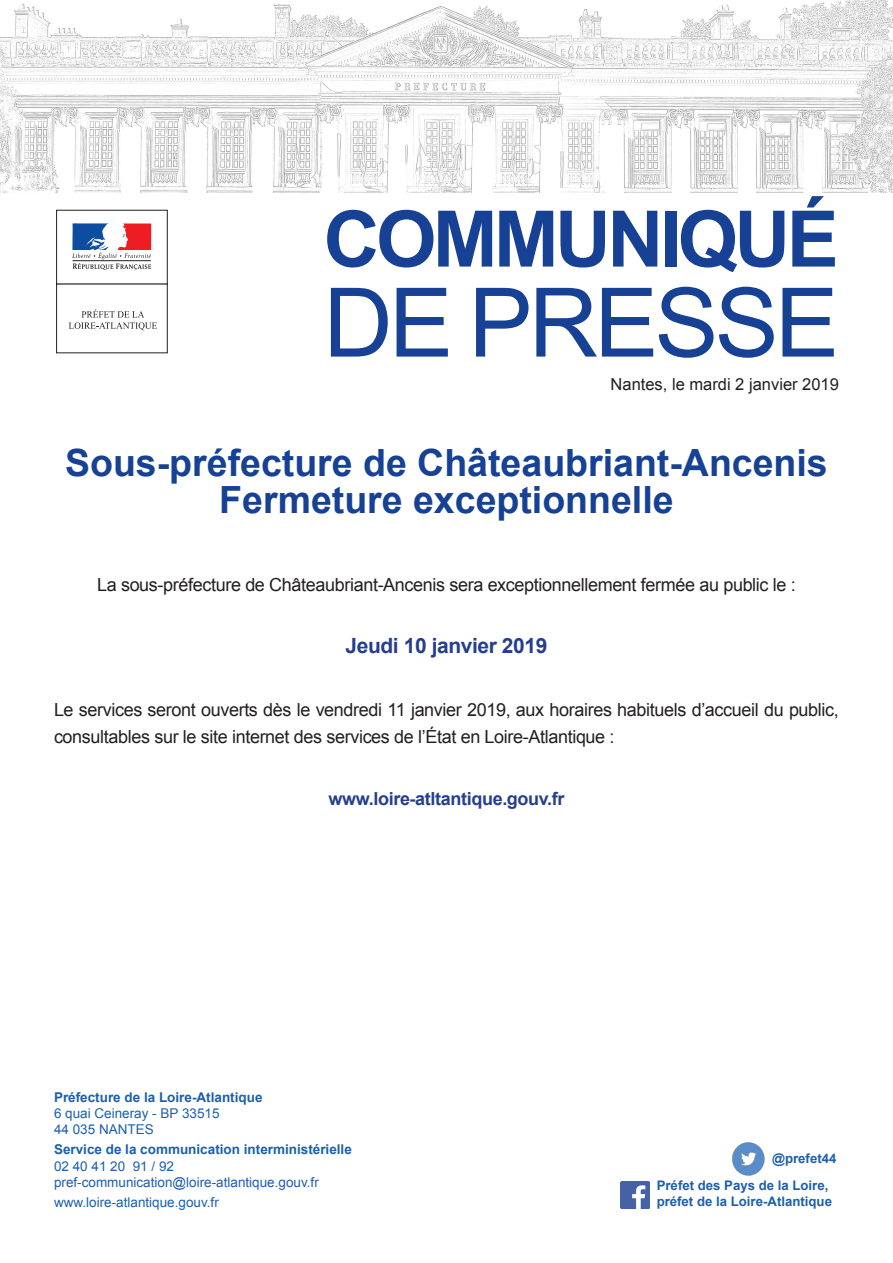
<style>
.page{position:relative;width:893px;height:1263px;background:#fff}
.page>*{position:absolute;margin:0;border:0;box-sizing:border-box;transform-origin:0 0}
.t1{font:96px "Arial";letter-spacing:-.04em;color:#174195}
.t2{font:700 78px "Arial";letter-spacing:-.05em;color:#174195}
.t3{font:700 37.5px "Arial";color:#174195}
.t4{font:700 21px "Arial";letter-spacing:-.02em;color:#253f8e}
.t5{font:18px/27px "Arial";letter-spacing:-.02em;color:#231f20}
.t6{font:700 18px "Arial";letter-spacing:-.02em;color:#253f8e}
.t7{font:16.5px "Arial";color:#231f20}
.t8{font:13.5px "Arial";color:#1d5fad}
.t9{font:700 13.5px "Arial";color:#1d5fad}
.t10{font:700 13.2px/15.9px "Arial";color:#1d5fad}
</style>
<div class="page">
<img style="left:0;top:0;width:893px;height:192px">
<div style="left:56px;top:210px;width:112px;height:75px;border:1px solid #231f20"></div>
<div style="left:56px;top:284px;width:112px;height:69px;border:1px solid #231f20"></div>
<svg style="left:69px;top:309px;width:88px;height:21px"></svg>
<svg style="left:72px;top:224px;width:79px;height:46px"></svg>
<img style="left:620px;top:1181px;width:30px;height:28px">
<img style="left:732px;top:1142px;width:33px;height:34px">
<p class="t2" style="left:323px;top:187px;width:517px">COMMUNIQUÉ</p>
<p class="t1" style="left:323px;top:260px;width:517px">DE PRESSE</p>
<p class="t7" style="left:611px;top:373px;width:230px">Nantes, le mardi 2 janvier 2019</p>
<p class="t3" style="left:65px;top:438px;width:764px">Sous-préfecture de Châteaubriant-Ancenis</p>
<p class="t3" style="left:219px;top:475px;width:456px">Fermeture exceptionnelle</p>
<p class="t5" style="left:97px;top:571px;width:700px">La sous-préfecture de Châteaubriant-Ancenis sera exceptionnellement fermée au public le :</p>
<p class="t4" style="left:346px;top:632px;width:203px">Jeudi 10 janvier 2019</p>
<p class="t5" style="left:54px;top:696px;width:786px">Le services seront ouverts dès le vendredi 11 janvier 2019, aux horaires habituels d’accueil du public, consultables sur le site internet des services de l’État en Loire-Atlantique :</p>
<p class="t6" style="left:328px;top:787px;width:237px">www.loire-atltantique.gouv.fr</p>
<p class="t9" style="left:54px;top:1088px;width:210px">Préfecture de la Loire-Atlantique</p>
<p class="t8" style="left:54px;top:1104px;width:167px">6 quai Ceineray - BP 33515</p>
<p class="t8" style="left:54px;top:1120px;width:101px">44 035 NANTES</p>
<p class="t9" style="left:54px;top:1141px;width:299px">Service de la communication interministérielle</p>
<p class="t8" style="left:54px;top:1157px;width:122px">02 40 41 20 91 / 92</p>
<p class="t8" style="left:54px;top:1173px;width:266px">pref-communication@loire-atlantique.gouv.fr</p>
<p class="t8" style="left:54px;top:1194px;width:166px">www.loire-atlantique.gouv.fr</p>
<p class="t10" style="left:772px;top:1151px;width:66px">@prefet44</p>
<p class="t10" style="left:657px;top:1178px;width:177px">Préfet des Pays de la Loire, préfet de la Loire-Atlantique</p>
</div>
